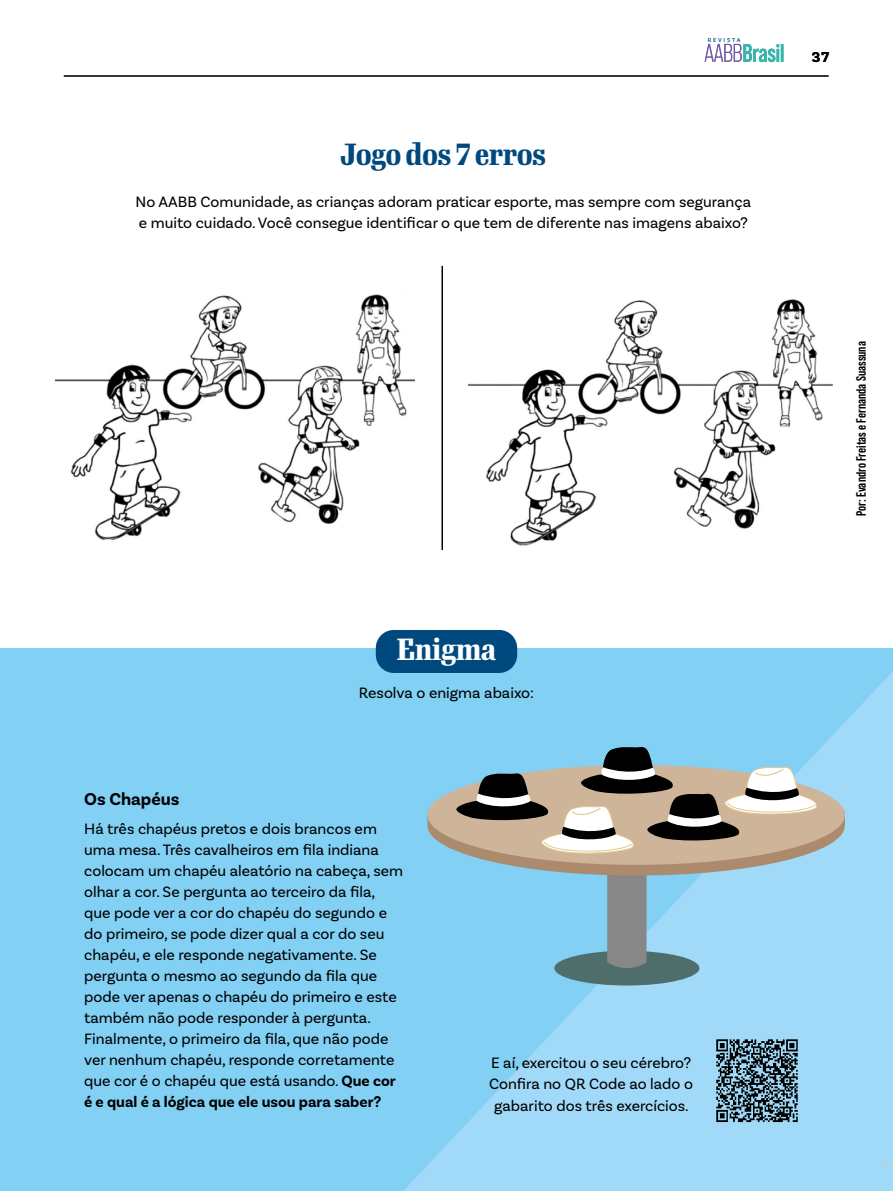
<style>
.page{position:relative;width:893px;height:1191px;background:#fff}
.page>*{position:absolute;margin:0;border:0;box-sizing:border-box;transform-origin:0 0}
.t1{font:700 30px "Gimlet Display Condensed";color:#00497f}
.t2{font:700 30px "Gimlet Display Condensed";color:#fff}
.t3{font:700 18px "Basic Sans";color:#000}
.t4{font:15.75px/21px "Basic Sans";color:#000}
.t5{font:700 15px "Basic Sans";color:#000}
.t6{font:700 13.5px "Bebas Neue Pro";color:#000}
.t7{font:6px "Basic Sans";letter-spacing:.3em;color:#00497f}
.s1{font-weight:700}
</style>
<div class="page">
<hr style="left:64px;top:76px;width:765px;height:1px;background:#000">
<div style="left:0;top:648px;width:893px;height:543px;background:#83d0f5"></div>
<svg style="left:403px;top:671px;width:490px;height:520px;fill:#a1daf8"></svg>
<img style="left:54px;top:294px;width:361px;height:246px">
<img style="left:467px;top:299px;width:366px;height:247px">
<hr style="left:64px;top:75px;width:765px;height:1px;background:#000">
<svg style="left:704px;top:38px;width:79px;height:24px"></svg>
<div style="left:554px;top:950px;width:145px;height:35px;background:#4e6d6b;border-radius:50%"></div>
<svg style="left:427px;top:747px;width:418px;height:223px"></svg>
<div style="left:376px;top:630px;width:141px;height:43px;background:#00497f;border-radius:18px"></div>
<hr style="left:441px;top:266px;width:2px;height:284px;background:#000">
<img style="left:713px;top:1037px;width:87px;height:87px">
<p class="t7" style="left:708px;top:36px;width:34px">REVISTA</p>
<h1 class="t1" style="left:341px;top:133px;width:207px">Jogo dos 7 erros</h1>
<p class="t4" style="left:136px;top:191px;width:617px">No AABB Comunidade, as crianças adoram praticar esporte, mas sempre com segurança e muito cuidado. Você consegue identificar o que tem de diferente nas imagens abaixo?</p>
<h1 class="t2" style="left:397px;top:629px;width:101px">Enigma</h1>
<p class="t4" style="left:359px;top:682px;width:177px">Resolva o enigma abaixo:</p>
<p class="t3" style="left:84px;top:787px;width:97px">Os Chapéus</p>
<p class="t4" style="left:84px;top:818px;width:320px">Há três chapéus pretos e dois brancos em uma mesa. Três cavalheiros em fila indiana colocam um chapéu aleatório na cabeça, sem olhar a cor. Se pergunta ao terceiro da fila, que pode ver a cor do chapéu do segundo e do primeiro, se pode dizer qual a cor do seu chapéu, e ele responde negativamente. Se pergunta o mesmo ao segundo da fila que pode ver apenas o chapéu do primeiro e este também não pode responder à pergunta.<br>Finalmente, o primeiro da fila, que não pode ver nenhum chapéu, responde corretamente que cor é o chapéu que está usando. <span class="s1">Que cor é e qual é a lógica que ele usou para saber?</span></p>
<p class="t4" style="left:489px;top:1052px;width:206px;text-align:center">E aí, exercitou o seu cérebro?<br>Confira no QR Code ao lado o gabarito dos três exercícios.</p>
<p class="t5" style="left:812px;top:48px;width:19px">37</p>
<p class="t6" style="left:853px;top:516px;width:176px;rotate:-90deg">Por: Evandro Freitas e Fernanda Suassuna</p>
</div>
